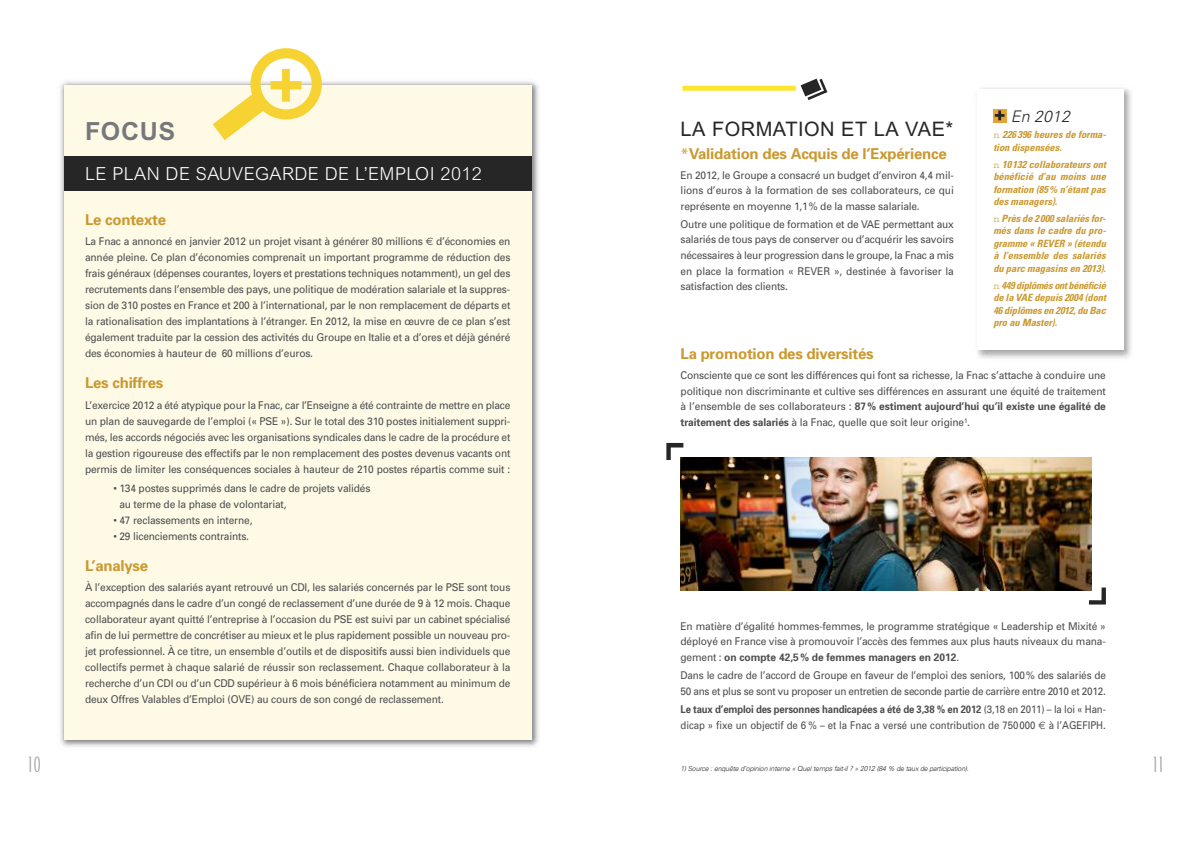
<style>
.page{position:relative;width:1191px;height:842px;background:#fff}
.page>*{position:absolute;margin:0;border:0;box-sizing:border-box;transform-origin:0 0}
.t1{font:700 25px "Arial";letter-spacing:.025em;color:#76787b}
.t2{font:20px "Arial";letter-spacing:.025em;color:#272627}
.t3{font:20px "Bodega Sans";color:#a6a7a9}
.t4{font:300 18px "Arial";letter-spacing:.025em;color:#fff}
.t5{font:italic 300 16px "Univers";letter-spacing:.005em;color:#272627}
.t6{font:700 15px "Univers";letter-spacing:-.015em;color:#ca9930}
.t7{font:10.7px/16px "Univers";letter-spacing:-.015em;color:#4c4d4f;text-align:justify;scale:.95 1}
.t8{font:10.7px/15.5px "Univers";letter-spacing:-.015em;color:#4c4d4f;scale:.93 1}
.t9{font:10.7px/15.5px "Univers";letter-spacing:-.015em;color:#4c4d4f;scale:.9 1}
.t10{font:italic 700 condensed 10px/12.5px "Univers";color:#ca9930;text-align:justify;scale:1.04 1}
.t11{font:italic 300 7px "Univers";letter-spacing:-.02em;color:#272627}
.s1{font-family:"Courier";font-weight:400;font-style:normal;font-stretch:normal}
.s2{font-family:"Euro Sans"}
.s3{font-weight:400}
.s4{font-weight:700}
</style>
<div class="page">
<img style="left:60px;top:81px;width:479px;height:666px">
<div style="left:64px;top:85px;width:467px;height:655px;background:#fefae6"></div>
<div style="left:64px;top:157px;width:467px;height:34px;background:#272627"></div>
<svg style="left:800px;top:79px;width:27px;height:21px"></svg>
<div style="left:682px;top:86px;width:114px;height:5px;background:#fde530"></div>
<svg style="left:213px;top:48px;width:109px;height:92px"></svg>
<img style="left:680px;top:457px;width:411px;height:133px">
<svg style="left:666px;top:443px;width:17px;height:17px"></svg>
<svg style="left:1089px;top:587px;width:17px;height:17px"></svg>
<img style="left:977px;top:88px;width:154px;height:271px">
<div style="left:977px;top:89px;width:146px;height:261px;background:#fff"></div>
<svg style="left:993px;top:109px;width:13px;height:13px"></svg>
<svg style="left:994px;top:111px;width:10px;height:9px"></svg>
<h3 class="t5" style="left:1011px;top:111px;width:60px">En 2012</h3>
<p class="t10" style="left:993px;top:129px;width:110px"><span class="s1">n</span> 226 396 heures de forma&shy;tion dispensées.</p>
<p class="t10" style="left:993px;top:159px;width:110px"><span class="s1">n</span> 10 132 collaborateurs ont bénéficié d’au moins une formation (85% n’étant pas des managers).</p>
<p class="t10" style="left:993px;top:213px;width:110px"><span class="s1">n</span> Près de 2 000 salariés for&shy;més dans le cadre du pro&shy;gramme « REVER » (étendu à l’ensemble des salariés du parc magasins en 2013).</p>
<p class="t10" style="left:993px;top:280px;width:110px"><span class="s1">n</span> 449 diplômés ont bénéficié de la VAE depuis 2004 (dont 46 diplômes en 2012, du Bac pro au Master).</p>
<h1 class="t1" style="left:85px;top:122px;width:91px">FOCUS</h1>
<h3 class="t4" style="left:85px;top:167px;width:398px">LE PLAN DE SAUVEGARDE DE L’EMPLOI 2012</h3>
<h3 class="t6" style="left:85px;top:214px;width:83px">Le contexte</h3>
<p class="t7" style="left:85px;top:234px;width:449px">La Fnac a annoncé en janvier 2012 un projet visant à générer 80 millions <span class="s2">€</span> d’économies en année pleine. Ce plan d’économies comprenait un important programme de réduction des frais généraux (dépenses courantes, loyers et prestations techniques notamment), un gel des recrutements dans l’ensemble des pays, une politique de modération salariale et la suppres&shy;sion de 310 postes en France et 200 à l’international, par le non remplacement de départs et la rationalisation des implantations à l’étranger. En 2012, la mise en œuvre de ce plan s’est également traduite par la cession des activités du Groupe en Italie et a d’ores et déjà généré des économies à hauteur de 60 millions d’euros.</p>
<h3 class="t6" style="left:85px;top:378px;width:80px">Les chiffres</h3>
<p class="t7" style="left:85px;top:398px;width:449px">L’exercice 2012 a été atypique pour la Fnac, car l’Enseigne a été contrainte de mettre en place un plan de sauvegarde de l’emploi (« PSE »). Sur le total des 310 postes initialement suppri&shy;més, les accords négociés avec les organisations syndicales dans le cadre de la procédure et la gestion rigoureuse des effectifs par le non remplacement des postes devenus vacants ont permis de limiter les conséquences sociales à hauteur de 210 postes répartis comme suit :</p>
<p class="t7" style="left:119px;top:481px;width:266px;text-indent:-6px">• 134 postes supprimés dans le cadre de projets validés au terme de la phase de volontariat,</p>
<p class="t7" style="left:113px;top:513px;width:148px">• 47 reclassements en interne,</p>
<p class="t7" style="left:113px;top:529px;width:144px">• 29 licenciements contraints.</p>
<h3 class="t6" style="left:85px;top:560px;width:65px">L’analyse</h3>
<p class="t7" style="left:85px;top:580px;width:449px">À l’exception des salariés ayant retrouvé un CDI, les salariés concernés par le PSE sont tous accompagnés dans le cadre d’un congé de reclassement d’une durée de 9 à 12 mois. Chaque collaborateur ayant quitté l’entreprise à l’occasion du PSE est suivi par un cabinet spécialisé afin de lui permettre de concrétiser au mieux et le plus rapidement possible un nouveau pro&shy;jet professionnel. À ce titre, un ensemble d’outils et de dispositifs aussi bien individuels que collectifs permet à chaque salarié de réussir son reclassement. Chaque collaborateur à la recherche d’un CDI ou d’un CDD supérieur à 6 mois bénéficiera notamment au minimum de deux Offres Valables d’Emploi (OVE) au cours de son congé de reclassement.</p>
<h2 class="t2" style="left:680px;top:122px;width:274px">LA FORMATION ET LA VAE*</h2>
<h3 class="t6" style="left:680px;top:148px;width:268px"><span class="s3">*</span>Validation des Acquis de l’Expérience</h3>
<p class="t7" style="left:680px;top:168px;width:289px;line-height:15.5px">En 2012, le Groupe a consacré un budget d’environ 4,4 mil&shy;lions d’euros à la formation de ses collaborateurs, ce qui représente en moyenne 1,1% de la masse salariale.</p>
<p class="t7" style="left:680px;top:217px;width:289px;line-height:15.5px">Outre une politique de formation et de VAE permettant aux salariés de tous pays de conserver ou d’acquérir les savoirs nécessaires à leur progression dans le groupe, la Fnac a mis en place la formation « REVER », destinée à favoriser la satisfaction des clients.</p>
<h3 class="t6" style="left:680px;top:348px;width:195px">La promotion des diversités</h3>
<p class="t7" style="left:680px;top:368px;width:449px;line-height:15.5px">Consciente que ce sont les différences qui font sa richesse, la Fnac s’attache à conduire une politique non discriminante et cultive ses différences en assurant une équité de traitement à l’ensemble de ses collaborateurs : <span class="s4">87% estiment aujourd’hui qu’il existe une égalité de traitement des salariés</span> à la Fnac, quelle que soit leur origine<sup>1</sup>.</p>
<p class="t7" style="left:680px;top:619px;width:449px;line-height:15.5px">En matière d’égalité hommes-femmes, le programme stratégique « Leadership et Mixité » déployé en France vise à promouvoir l’accès des femmes aux plus hauts niveaux du mana&shy;gement : <span class="s4">on compte 42,5% de femmes managers en 2012</span>.</p>
<p class="t8" style="left:680px;top:669px;width:459px">Dans le cadre de l’accord de Groupe en faveur de l’emploi des seniors, 100% des salariés de<br>50 ans et plus se sont vu proposer un entretien de seconde partie de carrière entre 2010 et 2012.</p>
<p class="t9" style="left:680px;top:702px;width:474px"><span class="s4">Le taux d’emploi des personnes handicapées a été de 3,38 % en 2012</span> (3,18 en 2011) – la loi « Han&shy;dicap » fixe un objectif de 6 % – et la Fnac a versé une contribution de 750000 <span class="s2">€</span> à l’AGEFIPH.</p>
<p class="t11" style="left:680px;top:765px;width:290px">1) Source : enquête d’opinion interne « Quel temps fait-il ? » 2012 (84 % de taux de participation).</p>
<h2 class="t3" style="left:28px;top:753px;width:14px">10</h2>
<h2 class="t3" style="left:1153px;top:753px;width:11px">11</h2>
</div>
